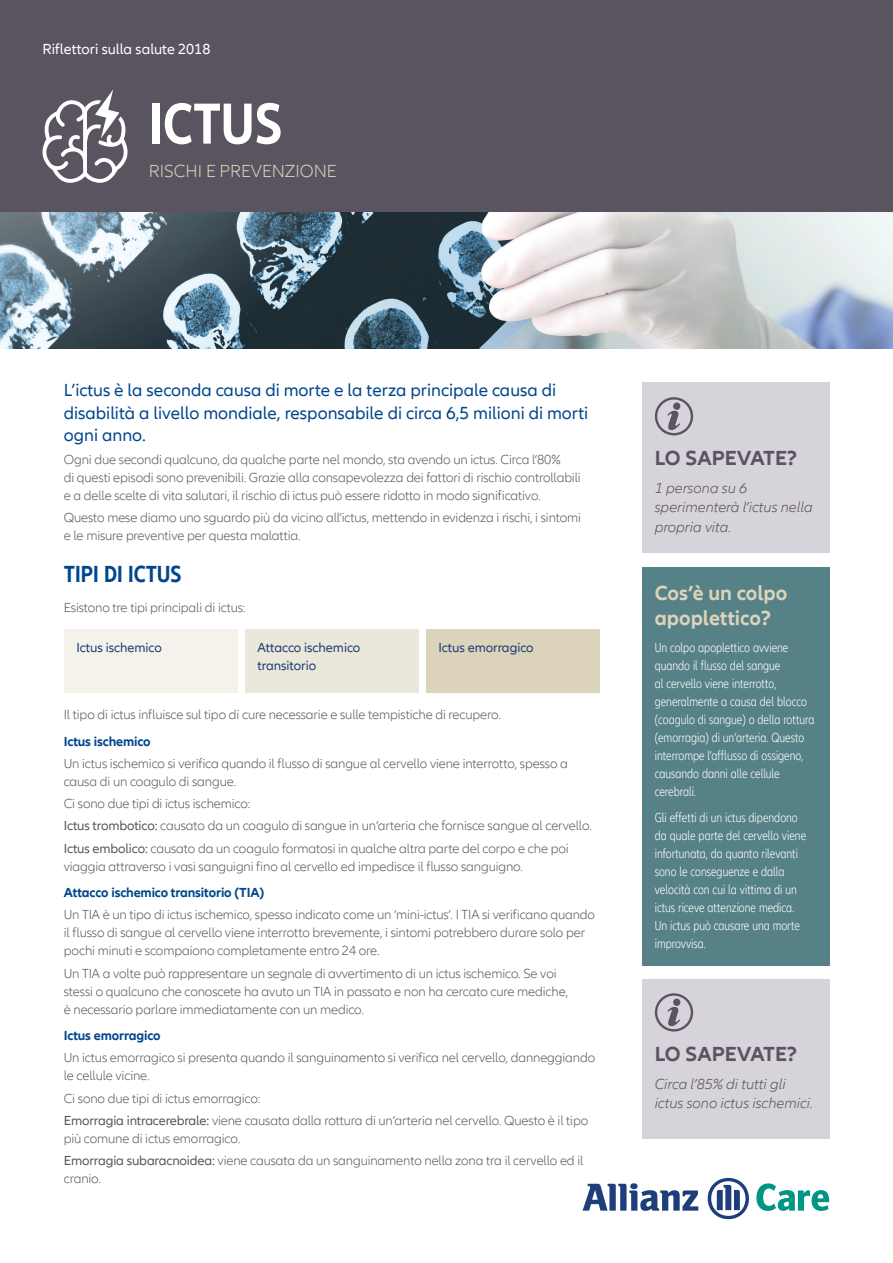
<style>
.page{position:relative;width:893px;height:1263px;background:#fff}
.page>*{position:absolute;margin:0;border:0;box-sizing:border-box;transform-origin:0 0}
.t1{font:700 condensed 60px "Allianz Neo";color:#fff}
.t2{font:700 condensed 24px "Allianz Neo";color:#01468c}
.t3{font:700 21px/25.5px "Allianz Neo";color:#dbd3ba}
.t4{font:700 21px "Allianz Neo";color:#5a5461}
.t5{font:18px/22.5px "Allianz Neo";color:#01468c}
.t6{font:300 18px "Allianz Neo";color:#dbd3ba}
.t7{font:italic 300 15px/19.5px "Allianz Neo";color:#5a5461}
.t8{font:15px "Allianz Neo";color:#fff}
.t9{font:300 13.5px/18px "Allianz Neo";letter-spacing:-.01em;color:#57585a}
.t10{font:300 condensed 13.5px/18px "Allianz Neo";color:#fff}
.t11{font:700 13.5px "Allianz Neo";letter-spacing:-.01em;color:#01468c}
.t12{font:13.5px/18px "Allianz Neo";letter-spacing:-.005em;color:#1d3d7b}
.s1{font-weight:400}
</style>
<div class="page">
<div style="left:0;top:0;width:893px;height:213px;background:#5a5461"></div>
<svg style="left:583px;top:1183px;width:115px;height:28px"></svg>
<svg style="left:708px;top:1178px;width:41px;height:41px"></svg>
<svg style="left:756px;top:1183px;width:73px;height:28px"></svg>
<div style="left:64px;top:629px;width:174px;height:63px;background:#f4f2ea"></div>
<div style="left:245px;top:629px;width:174px;height:63px;background:#ebe7db"></div>
<div style="left:426px;top:629px;width:174px;height:63px;background:#dbd3ba"></div>
<img style="left:0;top:213px;width:893px;height:136px">
<div style="left:642px;top:383px;width:187px;height:170px;background:#d6d3da"></div>
<div style="left:642px;top:979px;width:187px;height:159px;background:#d6d3da"></div>
<div style="left:642px;top:567px;width:187px;height:398px;background:#568187"></div>
<svg style="left:655px;top:397px;width:38px;height:38px"></svg>
<svg style="left:655px;top:993px;width:38px;height:38px"></svg>
<svg style="left:42px;top:90px;width:86px;height:93px"></svg>
<p class="t8" style="left:43px;top:40px;width:169px">Riflettori sulla salute 2018</p>
<h1 class="t1" style="left:149px;top:89px;width:135px">ICTUS</h1>
<h3 class="t6" style="left:149px;top:161px;width:189px">RISCHI E PREVENZIONE</h3>
<h3 class="t5" style="left:64px;top:380px;width:526px">L’ictus è la seconda causa di morte e la terza principale causa di disabilità a livello mondiale, responsabile di circa 6,5 milioni di morti ogni anno.</h3>
<p class="t9" style="left:64px;top:451px;width:518px">Ogni due secondi qualcuno, da qualche parte nel mondo, sta avendo un ictus. Circa l’80%<br>di questi episodi sono prevenibili. Grazie alla consapevolezza dei fattori di rischio controllabili e a delle scelte di vita salutari, il rischio di ictus può essere ridotto in modo significativo.</p>
<p class="t9" style="left:64px;top:509px;width:519px">Questo mese diamo uno sguardo più da vicino all’ictus, mettendo in evidenza i rischi, i sintomi e le misure preventive per questa malattia.</p>
<h2 class="t2" style="left:64px;top:560px;width:119px">TIPI DI ICTUS</h2>
<p class="t9" style="left:64px;top:599px;width:183px">Esistono tre tipi principali di ictus:</p>
<p class="t12" style="left:77px;top:639px;width:87px">Ictus ischemico</p>
<p class="t12" style="left:257px;top:639px;width:104px">Attacco ischemico transitorio</p>
<p class="t12" style="left:438px;top:639px;width:97px">Ictus emorragico</p>
<p class="t9" style="left:64px;top:706px;width:439px">Il tipo di ictus influisce sul tipo di cure necessarie e sulle tempistiche di recupero.</p>
<p class="t11" style="left:64px;top:733px;width:88px">Ictus ischemico</p>
<p class="t9" style="left:64px;top:755px;width:506px">Un ictus ischemico si verifica quando il flusso di sangue al cervello viene interrotto, spesso a causa di un coagulo di sangue.</p>
<p class="t9" style="left:64px;top:793px;width:530px;line-height:22.2px">Ci sono due tipi di ictus ischemico:<br><span class="s1">Ictus trombotico:</span> causato da un coagulo di sangue in un’arteria che fornisce sangue al cervello.<br><span class="s1">Ictus embolico:</span> causato da un coagulo formatosi in qualche altra parte del corpo e che poi</p>
<p class="t9" style="left:64px;top:857px;width:461px">viaggia attraverso i vasi sanguigni fino al cervello ed impedisce il flusso sanguigno.</p>
<p class="t11" style="left:64px;top:885px;width:202px">Attacco ischemico transitorio (TIA)</p>
<p class="t9" style="left:64px;top:906px;width:533px">Un TIA è un tipo di ictus ischemico, spesso indicato come un ‘mini-ictus’. I TIA si verificano quando il flusso di sangue al cervello viene interrotto brevemente, i sintomi potrebbero durare solo per pochi minuti e scompaiono completamente entro 24 ore.</p>
<p class="t9" style="left:64px;top:964px;width:506px">Un TIA a volte può rappresentare un segnale di avvertimento di un ictus ischemico. Se voi stessi o qualcuno che conoscete ha avuto un TIA in passato e non ha cercato cure mediche, è necessario parlare immediatamente con un medico.</p>
<p class="t11" style="left:64px;top:1028px;width:98px">Ictus emorragico</p>
<p class="t9" style="left:64px;top:1049px;width:533px">Un ictus emorragico si presenta quando il sanguinamento si verifica nel cervello, danneggiando le cellule vicine.</p>
<p class="t9" style="left:64px;top:1087px;width:526px;line-height:22.2px">Ci sono due tipi di ictus emorragico:<br><span class="s1">Emorragia intracerebrale:</span> viene causata dalla rottura di un’arteria nel cervello. Questo è il tipo</p>
<p class="t9" style="left:64px;top:1128px;width:521px;line-height:22.2px">più comune di ictus emorragico.<br><span class="s1">Emorragia subaracnoidea:</span> viene causata da un sanguinamento nella zona tra il cervello ed il</p>
<p class="t9" style="left:64px;top:1170px;width:39px">cranio.</p>
<h3 class="t4" style="left:655px;top:446px;width:144px">LO SAPEVATE?</h3>
<p class="t7" style="left:655px;top:478px;width:159px">1 persona su 6 sperimenterà l’ictus nella propria vita.</p>
<h3 class="t3" style="left:655px;top:581px;width:134px">Cos’è un colpo apoplettico?</h3>
<p class="t10" style="left:655px;top:639px;width:161px">Un colpo apoplettico avviene quando il flusso del sangue<br>al cervello viene interrotto, generalmente a causa del blocco (coagulo di sangue) o della rottura (emorragia) di un’arteria. Questo interrompe l’afflusso di ossigeno, causando danni alle cellule cerebrali.</p>
<p class="t10" style="left:655px;top:809px;width:153px">Gli effetti di un ictus dipendono da quale parte del cervello viene infortunata, da quanto rilevanti sono le conseguenze e dalla velocità con cui la vittima di un ictus riceve attenzione medica.<br>Un ictus può causare una morte improvvisa.</p>
<h3 class="t4" style="left:655px;top:1042px;width:144px">LO SAPEVATE?</h3>
<p class="t7" style="left:655px;top:1075px;width:160px">Circa l’85% di tutti gli ictus sono ictus ischemici.</p>
</div>
